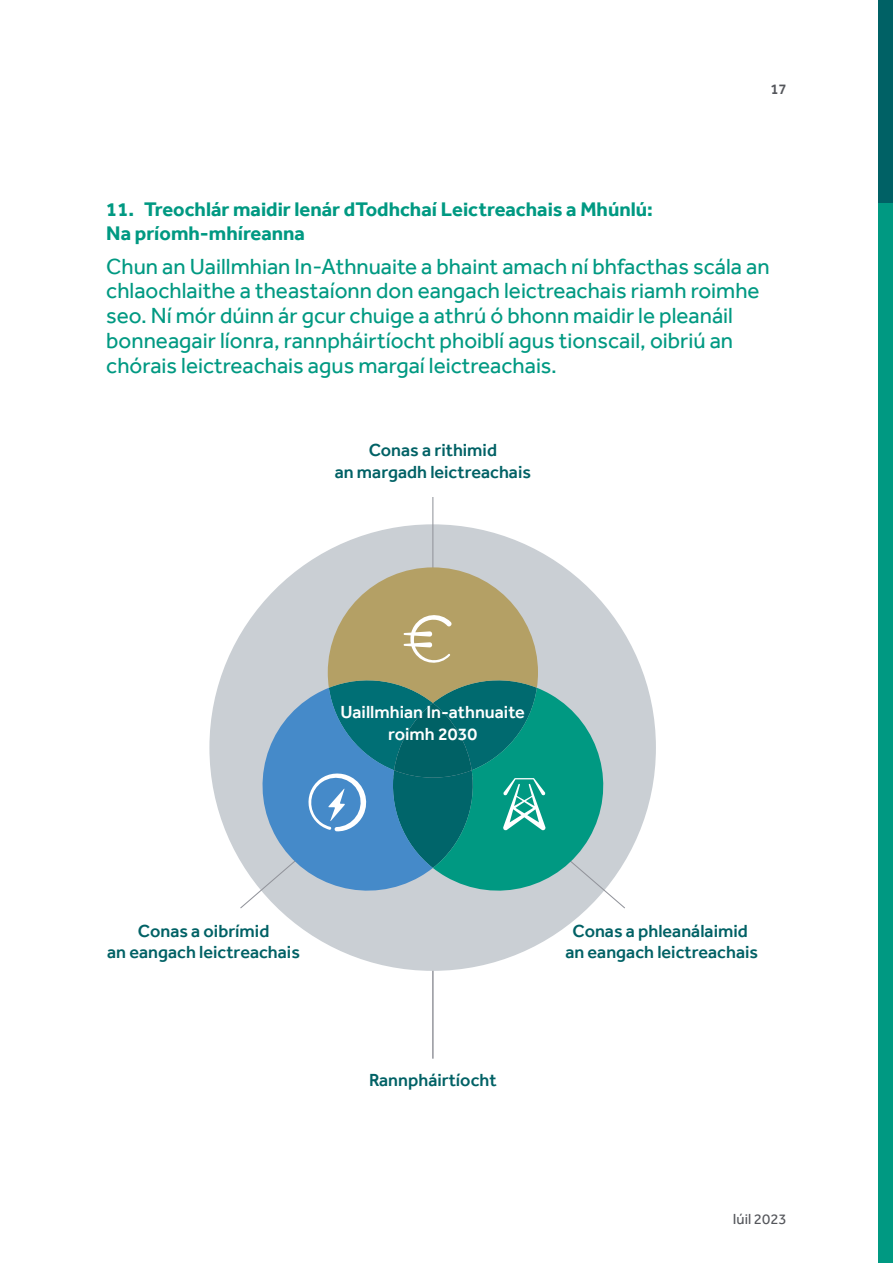
<style>
.page{position:relative;width:893px;height:1263px;background:#fff}
.page>*{position:absolute;margin:0;border:0;box-sizing:border-box;transform-origin:0 0}
.t1{font:22.5px/24.8px "Effra";color:#009982}
.t2{font:700 20.25px/24.3px "Effra";color:#009982}
.t3{font:500 18px/21.6px "Effra";color:#006165;text-align:center}
.t4{font:500 18px/21.6px "Effra";color:#fff;text-align:center}
.t5{font:15px "Effra";color:#54565b}
.t6{font:500 15px "Effra";color:#54565b}
</style>
<div class="page">
<div style="left:878px;top:203px;width:15px;height:1060px;background:#009982"></div>
<div style="left:878px;top:0;width:15px;height:202px;background:#006165"></div>
<hr style="left:432px;top:742px;width:2px;height:317px;background:#92949b">
<div style="left:209px;top:524px;width:447px;height:447px;background:#cacfd4;border-radius:50%"></div>
<hr style="left:432px;top:497px;width:1px;height:245px;background:#92949b">
<svg style="left:239px;top:567px;width:387px;height:342px"></svg>
<p class="t6" style="left:770px;top:80px;width:18px">17</p>
<p class="t2" style="left:106px;top:197px;width:548px">11. Treochlár maidir lenár dTodhchaí Leictreachais a Mhúnlú:<br>Na príomh-mhíreanna</p>
<p class="t1" style="left:106px;top:253px;width:665px">Chun an Uaillmhian In-Athnuaite a bhaint amach ní bhfacthas scála an chlaochlaithe a theastaíonn don eangach leictreachais riamh roimhe seo. Ní mór dúinn ár gcur chuige a athrú ó bhonn maidir le pleanáil bonneagair líonra, rannpháirtíocht phoiblí agus tionscail, oibriú an chórais leictreachais agus margaí leictreachais.</p>
<p class="t3" style="left:335px;top:439px;width:198px">Conas a rithimid<br>an margadh leictreachais</p>
<p class="t4" style="left:340px;top:701px;width:186px">Uaillmhian In-athnuaite roimh 2030</p>
<p class="t3" style="left:107px;top:920px;width:194px">Conas a oibrímid<br>an eangach leictreachais</p>
<p class="t3" style="left:369px;top:1068px;width:129px">Rannpháirtíocht</p>
<p class="t3" style="left:565px;top:920px;width:194px">Conas a phleanálaimid an eangach leictreachais</p>
<p class="t5" style="left:733px;top:1210px;width:55px">Iúil 2023</p>
</div>
